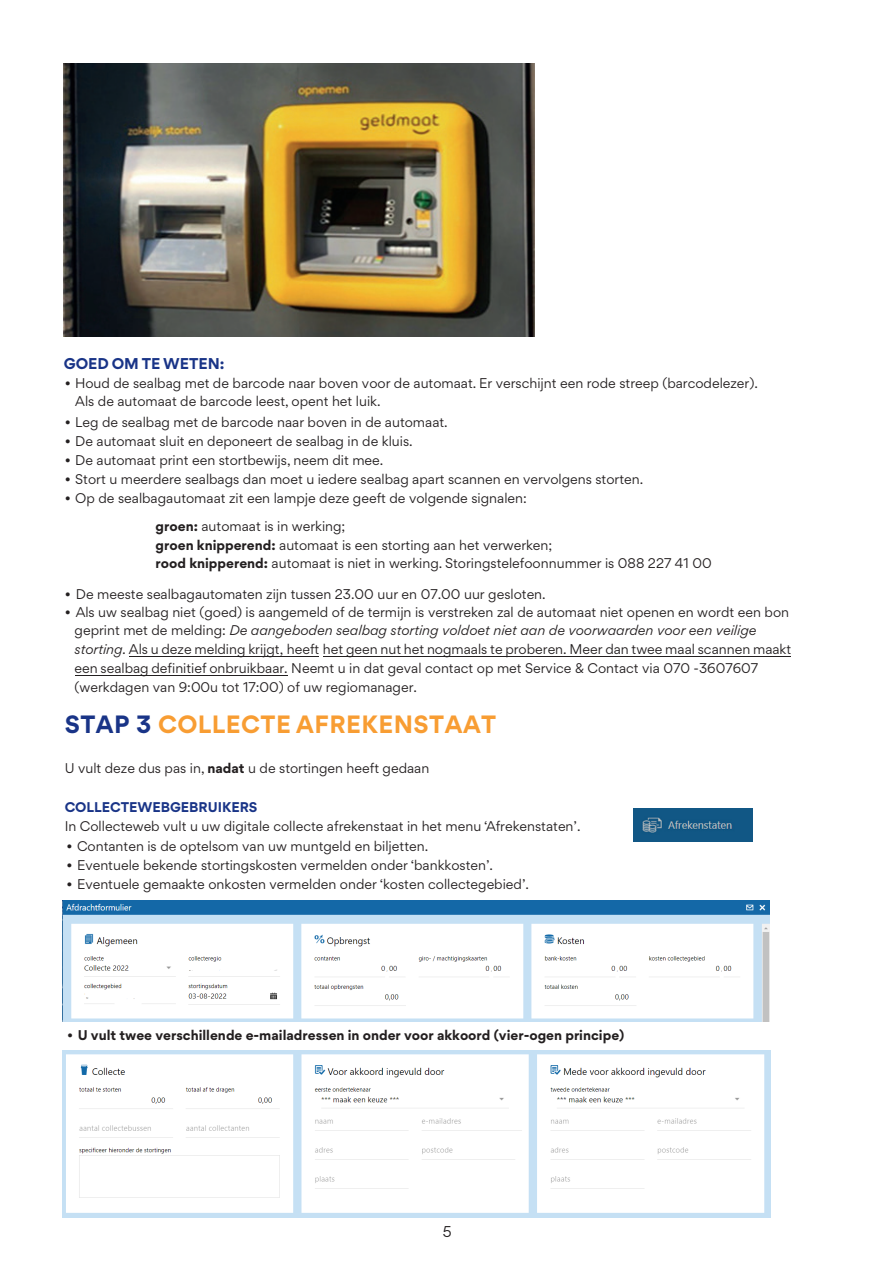
<style>
.page{position:relative;width:893px;height:1263px;background:#fff}
.page>*{position:absolute;margin:0;border:0;box-sizing:border-box;transform-origin:0 0}
.t1{font:700 24px "Gordita";letter-spacing:.02em;color:#f89d33}
.t2{font:700 15px "Gordita";color:#193487}
.t3{font:15px "Gordita";color:#231f20}
.t4{font:13.5px/18.8px "Gordita";color:#231f20}
.t5{font:700 13.5px "Gordita";color:#231f20}
.t6{font:700 13.5px "Gordita";color:#193487}
.s1{font-family:"ITC Franklin Gothic Std";font-weight:600}
.s2{font-weight:700}
.s3{font-style:italic}
.s4{color:#193487}
</style>
<div class="page">
<hr style="left:75px;top:675px;width:213px;height:1px;background:#231f20">
<hr style="left:323px;top:656px;width:468px;height:1px;background:#231f20">
<hr style="left:129px;top:656px;width:190px;height:1px;background:#231f20">
<img style="left:64px;top:64px;width:470px;height:272px">
<img style="left:633px;top:808px;width:120px;height:33px">
<img style="left:63px;top:1051px;width:708px;height:167px">
<img style="left:63px;top:901px;width:707px;height:120px">
<p class="t2" style="left:64px;top:352px;width:162px">GOED OM TE WETEN:</p>
<p class="t4" style="left:75px;top:373px;width:684px;text-indent:-11px"><span class="s1">•</span> Houd de sealbag met de barcode naar boven voor de automaat. Er verschijnt een rode streep (barcodelezer).<br>Als de automaat de barcode leest, opent het luik.</p>
<p class="t4" style="left:64px;top:412px;width:385px"><span class="s1">•</span> Leg de sealbag met de barcode naar boven in de automaat.</p>
<p class="t4" style="left:64px;top:431px;width:350px"><span class="s1">•</span> De automaat sluit en deponeert de sealbag in de kluis.</p>
<p class="t4" style="left:64px;top:451px;width:321px"><span class="s1">•</span> De automaat print een stortbewijs, neem dit mee.</p>
<p class="t4" style="left:64px;top:470px;width:581px"><span class="s1">•</span> Stort u meerdere sealbags dan moet u iedere sealbag apart scannen en vervolgens storten.</p>
<p class="t4" style="left:156px;top:484px;width:373px;line-height:27.9px;text-indent:-92px"><span class="s1">•</span> Op de sealbagautomaat zit een lampje deze geeft de volgende signalen: <span class="s2">groen:</span> automaat is in werking;</p>
<p class="t4" style="left:156px;top:535px;width:558px"><span class="s2">groen knipperend:</span> automaat is een storting aan het verwerken;<br><span class="s2">rood knipperend:</span> automaat is niet in werking. Storingstelefoonnummer is 088 227 41 00</p>
<p class="t4" style="left:64px;top:584px;width:483px"><span class="s1">•</span> De meeste sealbagautomaten zijn tussen 23.00 uur en 07.00 uur gesloten.</p>
<p class="t4" style="left:75px;top:602px;width:718px;text-indent:-11px"><span class="s1">•</span> Als uw sealbag niet (goed) is aangemeld of de termijn is verstreken zal de automaat niet openen en wordt een bon geprint met de melding: <span class="s3">De aangeboden sealbag storting voldoet niet aan de voorwaarden voor een veilige storting.</span> Als u deze melding krijgt, heeft het geen nut het nogmaals te proberen. Meer dan twee maal scannen maakt een sealbag definitief onbruikbaar. Neemt u in dat geval contact op met Service &amp; Contact via 070 -3607607 (werkdagen van 9:00u tot 17:00) of uw regiomanager.</p>
<h1 class="t1" style="left:65px;top:706px;width:433px"><span class="s4">STAP 3</span> COLLECTE AFREKENSTAAT</h1>
<p class="t4" style="left:65px;top:758px;width:366px">U vult deze dus pas in, <span class="s2">nadat</span> u de stortingen heeft gedaan</p>
<p class="t6" style="left:65px;top:797px;width:194px">COLLECTEWEBGEBRUIKERS</p>
<p class="t4" style="left:65px;top:816px;width:517px">In Collecteweb vult u uw digitale collecte afrekenstaat in het menu ‘Afrekenstaten’.</p>
<p class="t4" style="left:66px;top:836px;width:364px"><span class="s1">•</span> Contanten is de optelsom van uw muntgeld en biljetten.</p>
<p class="t4" style="left:66px;top:856px;width:429px"><span class="s1">•</span> Eventuele bekende stortingskosten vermelden onder ‘bankkosten’.</p>
<p class="t4" style="left:66px;top:875px;width:465px"><span class="s1">•</span> Eventuele gemaakte onkosten vermelden onder ‘kosten collectegebied’.</p>
<p class="t5" style="left:66px;top:1025px;width:560px"><span class="s1">•</span> U vult twee verschillende e-mailadressen in onder voor akkoord (vier-ogen principe)</p>
<p class="t3" style="left:443px;top:1221px;width:10px">5</p>
</div>
